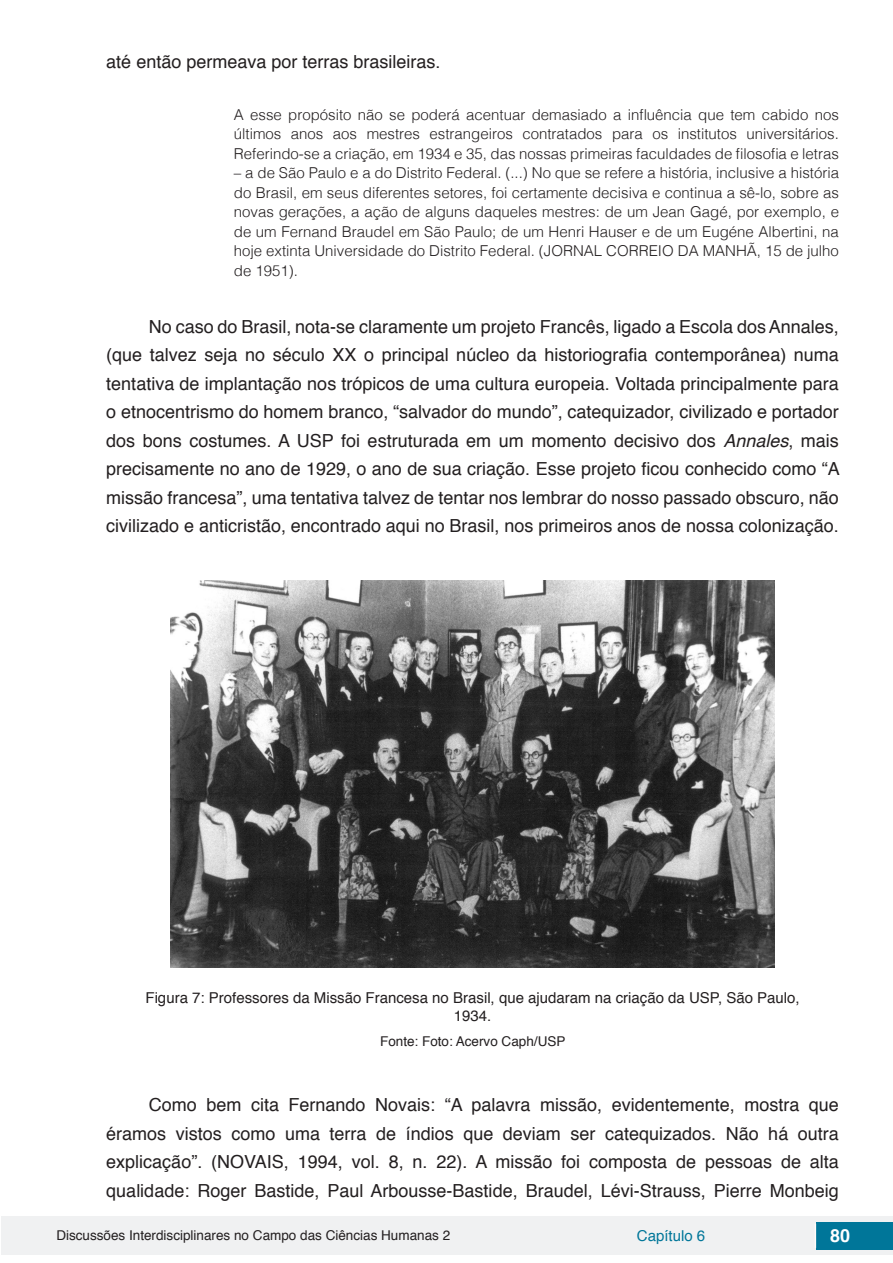
<style>
.page{position:relative;width:893px;height:1263px;background:#fff}
.page>*{position:absolute;margin:0;border:0;box-sizing:border-box;transform-origin:0 0}
.txt{font:18px/28.5px "Helvetica";color:#231f20;text-align:justify}
.t1{font:700 18px "Helvetica";color:#fff}
.citacoes{font:300 15px/19.5px "Helvetica";color:#231f20;text-align:justify}
.ref_tabelas{font:15px/18px "Helvetica";color:#231f20;text-align:center}
.t2{font:15px "Helvetica";color:#007699}
.tab_fonte{font:13.5px "Helvetica";color:#231f20}
.s1{font-style:italic}
</style>
<div class="page">
<div style="left:1px;top:1216px;width:891px;height:38px;background:#f0f1f2"></div>
<div style="left:816px;top:1222px;width:77px;height:27px;background:#007699"></div>
<svg style="left:815px;top:1224px;width:1px;height:24px"></svg>
<img style="left:171px;top:581px;width:604px;height:387px">
<p class="txt" style="left:106px;top:47px;width:336px">até então permeava por terras brasileiras.</p>
<p class="citacoes" style="left:234px;top:104px;width:607px">A esse propósito não se poderá acentuar demasiado a influência que tem cabido nos últimos anos aos mestres estrangeiros contratados para os institutos universitários.<br>Referindo-se a criação, em 1934 e 35, das nossas primeiras faculdades de filosofia e letras</p>
<p class="citacoes" style="left:234px;top:162px;width:607px">– a de São Paulo e a do Distrito Federal. (...) No que se refere a história, inclusive a história do Brasil, em seus diferentes setores, foi certamente decisiva e continua a sê-lo, sobre as novas gerações, a ação de alguns daqueles mestres: de um Jean Gagé, por exemplo, e de um Fernand Braudel em São Paulo; de um Henri Hauser e de um Eugéne Albertini, na hoje extinta Universidade do Distrito Federal. (JORNAL CORREIO DA MANHÃ, 15 de julho de 1951).</p>
<p class="txt" style="left:106px;top:313px;width:735px;text-indent:43px">No caso do Brasil, nota-se claramente um projeto Francês, ligado a Escola dos Annales, (que talvez seja no século XX o principal núcleo da historiografia contemporânea) numa tentativa de implantação nos trópicos de uma cultura europeia. Voltada principalmente para o etnocentrismo do homem branco, “salvador do mundo”, catequizador, civilizado e portador dos bons costumes. A USP foi estruturada em um momento decisivo dos <span class="s1">Annales</span>, mais precisamente no ano de 1929, o ano de sua criação. Esse projeto ficou conhecido como “A missão francesa”, uma tentativa talvez de tentar nos lembrar do nosso passado obscuro, não civilizado e anticristão, encontrado aqui no Brasil, nos primeiros anos de nossa colonização.</p>
<p class="ref_tabelas" style="left:145px;top:989px;width:656px">Figura 7: Professores da Missão Francesa no Brasil, que ajudaram na criação da USP, São Paulo,<br>1934.</p>
<p class="tab_fonte" style="left:380px;top:1030px;width:187px">Fonte: Foto: Acervo Caph/USP</p>
<p class="txt" style="left:106px;top:1091px;width:734px;text-indent:43px">Como bem cita Fernando Novais: “A palavra missão, evidentemente, mostra que éramos vistos como uma terra de índios que deviam ser catequizados. Não há outra explicação”. (NOVAIS, 1994, vol. 8, n. 22). A missão foi composta de pessoas de alta qualidade: Roger Bastide, Paul Arbousse-Bastide, Braudel, Lévi-Strauss, Pierre Monbeig</p>
<p class="tab_fonte" style="left:56px;top:1224px;width:395px">Discussões Interdisciplinares no Campo das Ciências Humanas 2</p>
<p class="t2" style="left:637px;top:1224px;width:70px">Capítulo 6</p>
<p class="t1" style="left:830px;top:1221px;width:22px">80</p>
</div>
